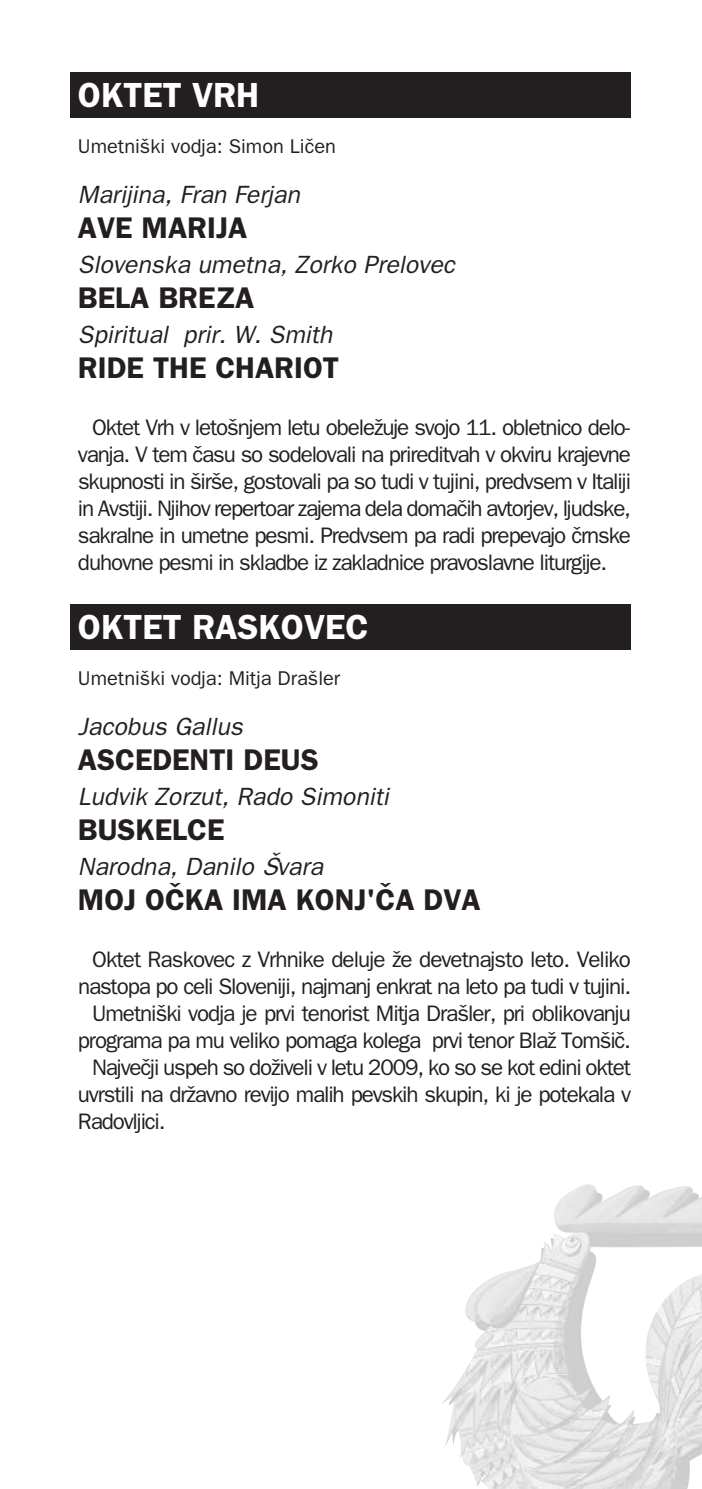
<style>
.page{position:relative;width:702px;height:1489px;background:#fff}
.page>*{position:absolute;margin:0;border:0;box-sizing:border-box;transform-origin:0 0}
.t1{font:35px "Franklingothic Demi";color:#fff}
.t2{font:30px "Franklingothic Demi";color:#231f20}
.t3{font:italic 25px "Franklingothic";color:#231f20}
.t4{font:22.5px/27px "Franklingothic";letter-spacing:-.05em;color:#231f20;text-align:justify}
.t5{font:20px "Franklingothic";color:#231f20}
</style>
<div class="page">
<div style="left:71px;top:604px;width:560px;height:46px;background:#231f20"></div>
<div style="left:71px;top:72px;width:560px;height:46px;background:#231f20"></div>
<img style="left:442px;top:1184px;width:260px;height:304px">
<h1 class="t1" style="left:78px;top:74px;width:183px">OKTET VRH</h1>
<p class="t5" style="left:78px;top:134px;width:259px">Umetniški vodja: Simon Liœen</p>
<p class="t3" style="left:78px;top:179px;width:223px">Marijina, Fran Ferjan</p>
<h2 class="t2" style="left:78px;top:210px;width:171px">AVE MARIJA</h2>
<p class="t3" style="left:78px;top:249px;width:378px">Slovenska umetna, Zorko Prelovec</p>
<h2 class="t2" style="left:78px;top:280px;width:178px">BELA BREZA</h2>
<p class="t3" style="left:78px;top:319px;width:256px">Spiritual prir. W. Smith</p>
<h2 class="t2" style="left:78px;top:350px;width:262px">RIDE THE CHARIOT</h2>
<p class="t4" style="left:78px;top:413px;width:554px;text-indent:14px">Oktet Vrh v letošnjem letu obeležuje svojo 11. obletnico delo&shy;vanja. V tem œasu so sodelovali na prireditvah v okviru krajevne skupnosti in širše, gostovali pa so tudi v tujini, predvsem v Italiji in Avstiji. Njihov repertoar zajema dela domaœih avtorjev, ljudske, sakralne in umetne pesmi. Predvsem pa radi prepevajo œrnske duhovne pesmi in skladbe iz zakladnice pravoslavne liturgije.</p>
<h1 class="t1" style="left:78px;top:606px;width:292px">OKTET RASKOVEC</h1>
<p class="t5" style="left:78px;top:666px;width:264px">Umetniški vodja: Mitja Drašler</p>
<p class="t3" style="left:78px;top:711px;width:166px">Jacobus Gallus</p>
<h2 class="t2" style="left:78px;top:742px;width:242px">ASCEDENTI DEUS</h2>
<p class="t3" style="left:78px;top:781px;width:312px">Ludvik Zorzut, Rado Simoniti</p>
<h2 class="t2" style="left:78px;top:812px;width:148px">BUSKELCE</h2>
<p class="t3" style="left:78px;top:851px;width:246px">Narodna, Danilo Švara</p>
<h2 class="t2" style="left:78px;top:882px;width:404px">MOJ OŒKA IMA KONJ'ŒA DVA</h2>
<p class="t4" style="left:92px;top:945px;width:540px">Oktet Raskovec z Vrhnike deluje že devetnajsto leto. Veliko</p>
<p class="t4" style="left:78px;top:972px;width:554px">nastopa po celi Sloveniji, najmanj enkrat na leto pa tudi v tujini.</p>
<p class="t4" style="left:92px;top:999px;width:540px">Umetniški vodja je prvi tenorist Mitja Drašler, pri oblikovanju</p>
<p class="t4" style="left:78px;top:1026px;width:554px">programa pa mu veliko pomaga kolega prvi tenor Blaž Tomšiœ.</p>
<p class="t4" style="left:92px;top:1053px;width:540px">Najveœji uspeh so doživeli v letu 2009, ko so se kot edini oktet</p>
<p class="t4" style="left:78px;top:1080px;width:554px">uvrstili na državno revijo malih pevskih skupin, ki je potekala v</p>
<p class="t4" style="left:78px;top:1107px;width:89px">Radovljici.</p>
</div>
